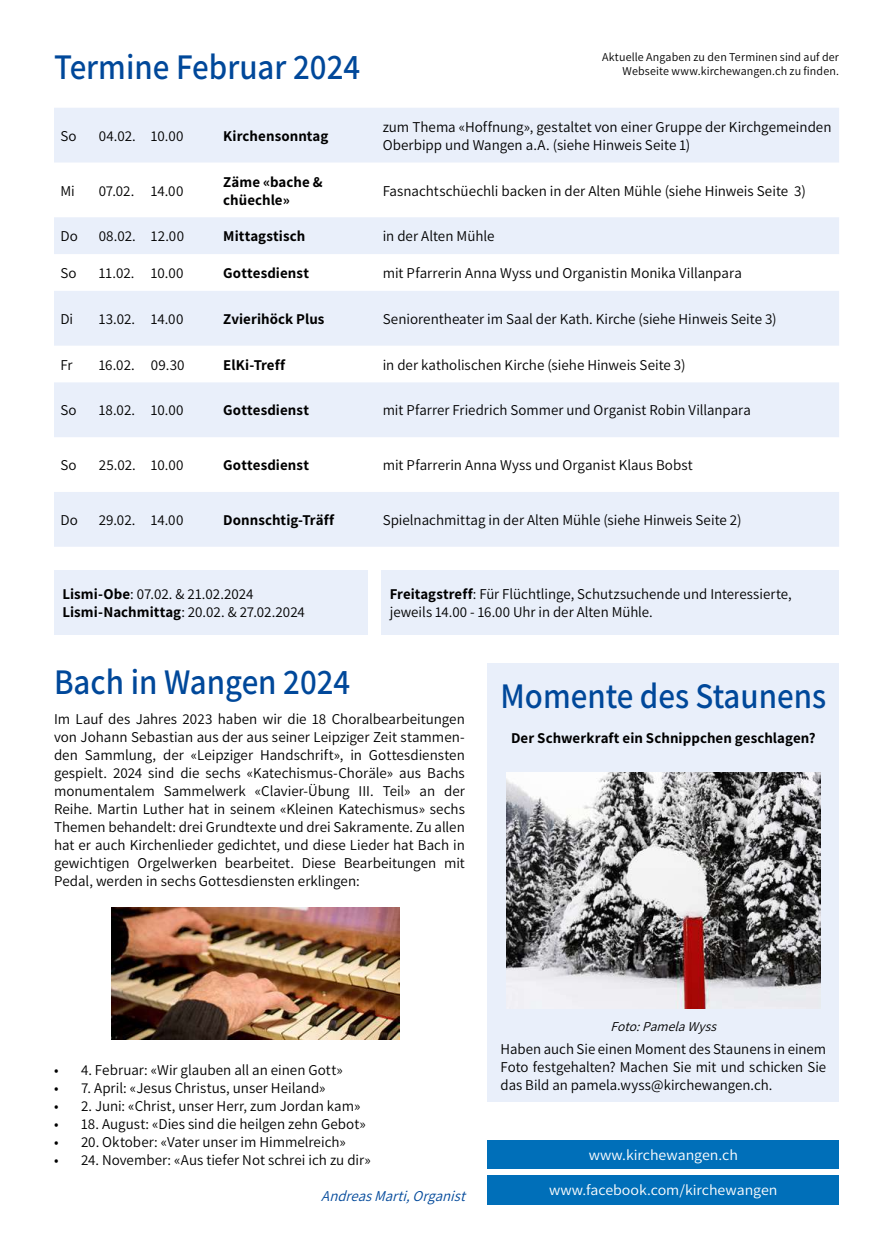
<style>
.page{position:relative;width:893px;height:1259px;background:#fff}
.page>*{position:absolute;margin:0;border:0;box-sizing:border-box;transform-origin:0 0}
.t1{font:600 36px "Assistant";color:#00489a;scale:.92 1}
.t2{font:15px/18px "Assistant";color:#000}
.t3{font:700 15px/18px "Assistant";letter-spacing:.005em;color:#000}
.t4{font:15px "Assistant";color:#fff;scale:1.06 1}
.t5{font:italic 15px "Assistant";color:#00489a}
.t6{font:italic 13.5px "Assistant";color:#000}
.t7{font:12px/14.4px "Assistant";letter-spacing:.01em;color:#000;text-align:right}
.s1{font-weight:700}
</style>
<div class="page">
<div style="left:488px;top:663px;width:351px;height:439px;background:#e9effa"></div>
<img style="left:506px;top:772px;width:315px;height:236px">
<svg style="left:54px;top:108px;width:785px;height:439px;fill:#e9effa"></svg>
<div style="left:54px;top:570px;width:313px;height:64px;background:#e9effa"></div>
<div style="left:381px;top:570px;width:458px;height:64px;background:#e9effa"></div>
<img style="left:111px;top:907px;width:288px;height:132px">
<div style="left:488px;top:1174px;width:351px;height:30px;background:#006fb9"></div>
<div style="left:488px;top:1140px;width:351px;height:28px;background:#006fb9"></div>
<h1 class="t1" style="left:54px;top:42px;width:334px">Termine Februar 2024</h1>
<p class="t7" style="left:602px;top:49px;width:238px">Aktuelle Angaben zu den Terminen sind auf der<br>Webseite www.kirchewangen.ch zu finden.</p>
<p class="t2" style="left:60px;top:126px;width:18px">So</p>
<p class="t2" style="left:99px;top:126px;width:86px">04.02. 10.00</p>
<p class="t3" style="left:223px;top:126px;width:107px">Kirchensonntag</p>
<p class="t2" style="left:383px;top:117px;width:450px">zum Thema «Hoffnung», gestaltet von einer Gruppe der Kirchgemeinden<br>Oberbipp und Wangen a.A. (siehe Hinweis Seite 1)</p>
<p class="t2" style="left:60px;top:181px;width:16px">Mi</p>
<p class="t2" style="left:99px;top:181px;width:86px">07.02. 14.00</p>
<p class="t3" style="left:223px;top:172px;width:101px">Zäme «bache &amp; chüechle»</p>
<p class="t2" style="left:383px;top:181px;width:425px">Fasnachtschüechli backen in der Alten Mühle (siehe Hinweis Seite 3)</p>
<p class="t2" style="left:60px;top:227px;width:19px">Do</p>
<p class="t2" style="left:99px;top:227px;width:87px">08.02. 12.00</p>
<p class="t3" style="left:223px;top:227px;width:84px">Mittagstisch</p>
<p class="t2" style="left:383px;top:227px;width:113px">in der Alten Mühle</p>
<p class="t2" style="left:60px;top:263px;width:18px">So</p>
<p class="t2" style="left:99px;top:263px;width:86px">11.02. 10.00</p>
<p class="t3" style="left:223px;top:263px;width:87px">Gottesdienst</p>
<p class="t2" style="left:383px;top:263px;width:361px">mit Pfarrerin Anna Wyss und Organistin Monika Villanpara</p>
<p class="t2" style="left:60px;top:309px;width:14px">Di</p>
<p class="t2" style="left:99px;top:309px;width:86px">13.02. 14.00</p>
<p class="t3" style="left:223px;top:309px;width:103px">Zvierihöck Plus</p>
<p class="t2" style="left:383px;top:309px;width:396px">Seniorentheater im Saal der Kath. Kirche (siehe Hinweis Seite 3)</p>
<p class="t2" style="left:60px;top:355px;width:14px">Fr</p>
<p class="t2" style="left:99px;top:355px;width:87px">16.02. 09.30</p>
<p class="t3" style="left:223px;top:355px;width:63px">ElKi-Treff</p>
<p class="t2" style="left:383px;top:355px;width:304px">in der katholischen Kirche (siehe Hinweis Seite 3)</p>
<p class="t2" style="left:60px;top:401px;width:18px">So</p>
<p class="t2" style="left:99px;top:401px;width:86px">18.02. 10.00</p>
<p class="t3" style="left:223px;top:401px;width:87px">Gottesdienst</p>
<p class="t2" style="left:383px;top:401px;width:370px">mit Pfarrer Friedrich Sommer und Organist Robin Villanpara</p>
<p class="t2" style="left:60px;top:455px;width:18px">So</p>
<p class="t2" style="left:99px;top:455px;width:86px">25.02. 10.00</p>
<p class="t3" style="left:223px;top:455px;width:87px">Gottesdienst</p>
<p class="t2" style="left:383px;top:455px;width:312px">mit Pfarrerin Anna Wyss und Organist Klaus Bobst</p>
<p class="t2" style="left:60px;top:510px;width:19px">Do</p>
<p class="t2" style="left:99px;top:510px;width:86px">29.02. 14.00</p>
<p class="t3" style="left:223px;top:510px;width:112px">Donnschtig-Träff</p>
<p class="t2" style="left:383px;top:510px;width:360px">Spielnachmittag in der Alten Mühle (siehe Hinweis Seite 2)</p>
<p class="t2" style="left:63px;top:584px;width:244px"><span class="s1">Lismi-Obe</span>: 07.02. &amp; 21.02.2024<br><span class="s1">Lismi-Nachmittag</span>: 20.02. &amp; 27.02.2024</p>
<p class="t2" style="left:390px;top:584px;width:403px"><span class="s1">Freitagstreff</span>: Für Flüchtlinge, Schutzsuchende und Interessierte, jeweils 14.00 - 16.00 Uhr in der Alten Mühle.</p>
<h1 class="t1" style="left:54px;top:657px;width:324px">Bach in Wangen 2024</h1>
<p class="t2" style="left:54px;top:709px;width:412px;text-align:justify">Im Lauf des Jahres 2023 haben wir die 18 Choralbearbeitungen von Johann Sebastian aus der aus seiner Leipziger Zeit stammen&shy;den Sammlung, der «Leipziger Handschrift», in Gottesdiensten gespielt. 2024 sind die sechs «Katechismus-Choräle» aus Bachs monumentalem Sammelwerk «Clavier-Übung III. Teil» an der Reihe. Martin Luther hat in seinem «Kleinen Katechismus» sechs Themen behandelt: drei Grundtexte und drei Sakramente. Zu allen hat er auch Kirchenlieder gedichtet, und diese Lieder hat Bach in gewichtigen Orgelwerken bearbeitet. Diese Bearbeitungen mit Pedal, werden in sechs Gottesdiensten erklingen:</p>
<h1 class="t1" style="left:501px;top:671px;width:355px">Momente des Staunens</h1>
<p class="t3" style="left:511px;top:728px;width:306px">Der Schwerkraft ein Schnippchen geschlagen?</p>
<p class="t6" style="left:611px;top:1017px;width:112px">Foto:PamelaWyss</p>
<p class="t2" style="left:501px;top:1039px;width:327px;text-align:justify">Haben auch Sie einen Moment des Staunens in einem Foto festgehalten? Machen Sie mit und schicken Sie das Bild an pamela.wyss@kirchewangen.ch.</p>
<p class="t2" style="left:54px;top:1060px;width:290px">• 4. Februar: «Wir glauben all an einen Gott»</p>
<p class="t2" style="left:54px;top:1078px;width:273px">• 7. April: «Jesus Christus, unser Heiland»</p>
<p class="t2" style="left:54px;top:1096px;width:308px">• 2. Juni: «Christ, unser Herr, zum Jordan kam»</p>
<p class="t2" style="left:54px;top:1114px;width:313px">• 18. August: «Dies sind die heilgen zehn Gebot»</p>
<p class="t2" style="left:54px;top:1132px;width:293px">• 20. Oktober: «Vater unser im Himmelreich»</p>
<p class="t2" style="left:54px;top:1150px;width:318px">• 24. November: «Aus tiefer Not schrei ich zu dir»</p>
<p class="t5" style="left:321px;top:1186px;width:150px">AndreasMarti,Organist</p>
<p class="t4" style="left:549px;top:1180px;width:217px">www.facebook.com/kirchewangen</p>
<p class="t4" style="left:589px;top:1144px;width:142px">www.kirchewangen.ch</p>
</div>
